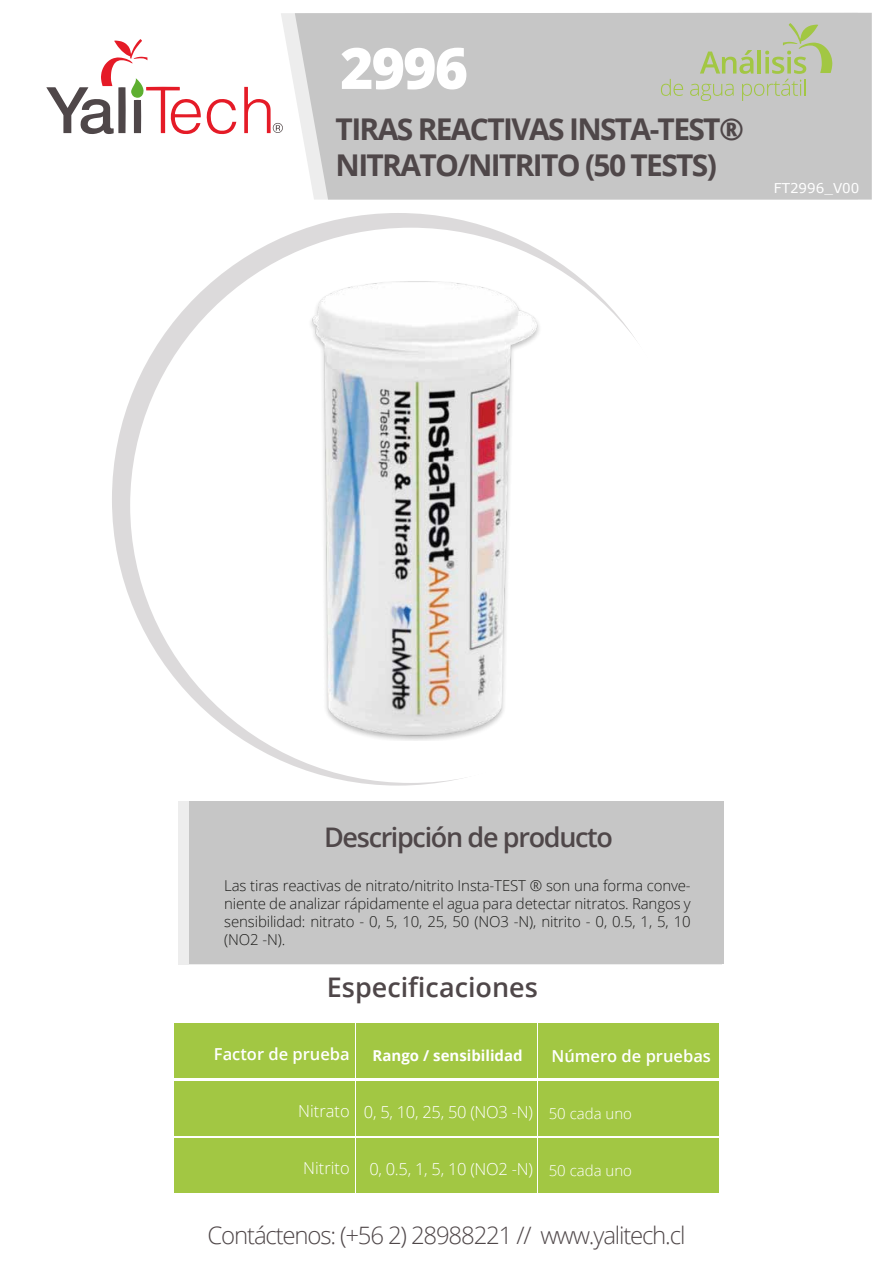
<style>
.page{position:relative;width:893px;height:1263px;background:#fff}
.page>*{position:absolute;margin:0;border:0;box-sizing:border-box;transform-origin:0 0}
.t1{font:800 57px "Open Sans";color:#fff}
.t2{font:700 30px/36px "Open Sans";letter-spacing:-.055em;color:#4f4749}
.t3{font:600 27px "Open Sans";letter-spacing:-.05em;color:#4f4749}
.t4{font:600 27px "Open Sans";color:#4f4749}
.t5{font:300 24px "Open Sans";letter-spacing:-.05em;color:#4f4749}
.t6{font:300 16.5px "Open Sans";color:#fff}
.t7{font:600 16.5px "Open Sans";color:#fff}
.t8{font:300 15px/18px "Open Sans";letter-spacing:-.01em;color:#1d1d1b;text-align:justify}
.t9{font:700 15px "Open Sans";color:#fff}
.t10{font:300 15px "Open Sans";color:#fff}
</style>
<div class="page">
<div style="left:178px;top:801px;width:544px;height:164px;background:#ededed"></div>
<div style="left:189px;top:801px;width:534px;height:163px;background:#c6c6c6"></div>
<svg style="left:281px;top:13px;width:14px;height:77px"></svg>
<div style="left:295px;top:13px;width:577px;height:187px;background:#c6c6c6"></div>
<svg style="left:207px;top:99px;width:29px;height:35px"></svg>
<svg style="left:46px;top:39px;width:155px;height:95px"></svg>
<svg style="left:244px;top:87px;width:39px;height:46px"></svg>
<div style="left:112px;top:213px;width:572px;height:573px;background:#dcdadb;border-radius:50%"></div>
<div style="left:130px;top:228px;width:561px;height:555px;background:#fff;border-radius:50%"></div>
<img style="left:193px;top:276px;width:444px;height:464px">
<svg style="left:661px;top:79px;width:22px;height:17px"></svg>
<svg style="left:690px;top:23px;width:142px;height:78px;background:#bfc6af"></svg>
<div style="left:174px;top:1023px;width:181px;height:55px;background:#a2c743"></div>
<div style="left:356px;top:1023px;width:181px;height:55px;background:#a2c743"></div>
<div style="left:538px;top:1023px;width:181px;height:55px;background:#a2c743"></div>
<div style="left:174px;top:1081px;width:181px;height:54px;background:#a2c743"></div>
<div style="left:356px;top:1081px;width:181px;height:54px;background:#a2c743"></div>
<div style="left:538px;top:1081px;width:181px;height:54px;background:#a2c743"></div>
<div style="left:174px;top:1138px;width:181px;height:55px;background:#a2c743"></div>
<div style="left:356px;top:1138px;width:181px;height:55px;background:#a2c743"></div>
<div style="left:538px;top:1138px;width:181px;height:55px;background:#a2c743"></div>
<h1 class="t1" style="left:340px;top:25px;width:129px">2996</h1>
<h2 class="t2" style="left:336px;top:110px;width:410px">TIRAS REACTIVAS INSTA-TEST®<br>NITRATO/NITRITO (50 TESTS)</h2>
<h3 class="t3" style="left:324px;top:818px;width:290px">Descripción de producto</h3>
<p class="t8" style="left:224px;top:876px;width:468px">Las tiras reactivas de nitrato/nitrito Insta-TEST ® son una forma conve&shy;niente de analizar rápidamente el agua para detectar nitratos. Rangos y sensibilidad: nitrato - 0, 5, 10, 25, 50 (NO3 -N), nitrito - 0, 0.5, 1, 5, 10 (NO2 -N).</p>
<h3 class="t4" style="left:327px;top:968px;width:213px">Especificaciones</h3>
<p class="t7" style="left:214px;top:1042px;width:137px">Factor de prueba</p>
<p class="t9" style="left:373px;top:1045px;width:152px">Rango / sensibilidad</p>
<p class="t7" style="left:551px;top:1045px;width:161px">Número de pruebas</p>
<p class="t6" style="left:298px;top:1099px;width:53px">Nitrato</p>
<p class="t6" style="left:364px;top:1101px;width:171px">0, 5, 10, 25, 50 (NO3 -N)</p>
<p class="t10" style="left:549px;top:1103px;width:85px">50 cada uno</p>
<p class="t6" style="left:303px;top:1156px;width:48px">Nitrito</p>
<p class="t6" style="left:369px;top:1158px;width:165px">0, 0.5, 1, 5, 10 (NO2 -N)</p>
<p class="t10" style="left:549px;top:1160px;width:85px">50 cada uno</p>
<h3 class="t5" style="left:208px;top:1218px;width:479px">Contáctenos: (+56 2) 28988221 // www.yalitech.cl</h3>
</div>
